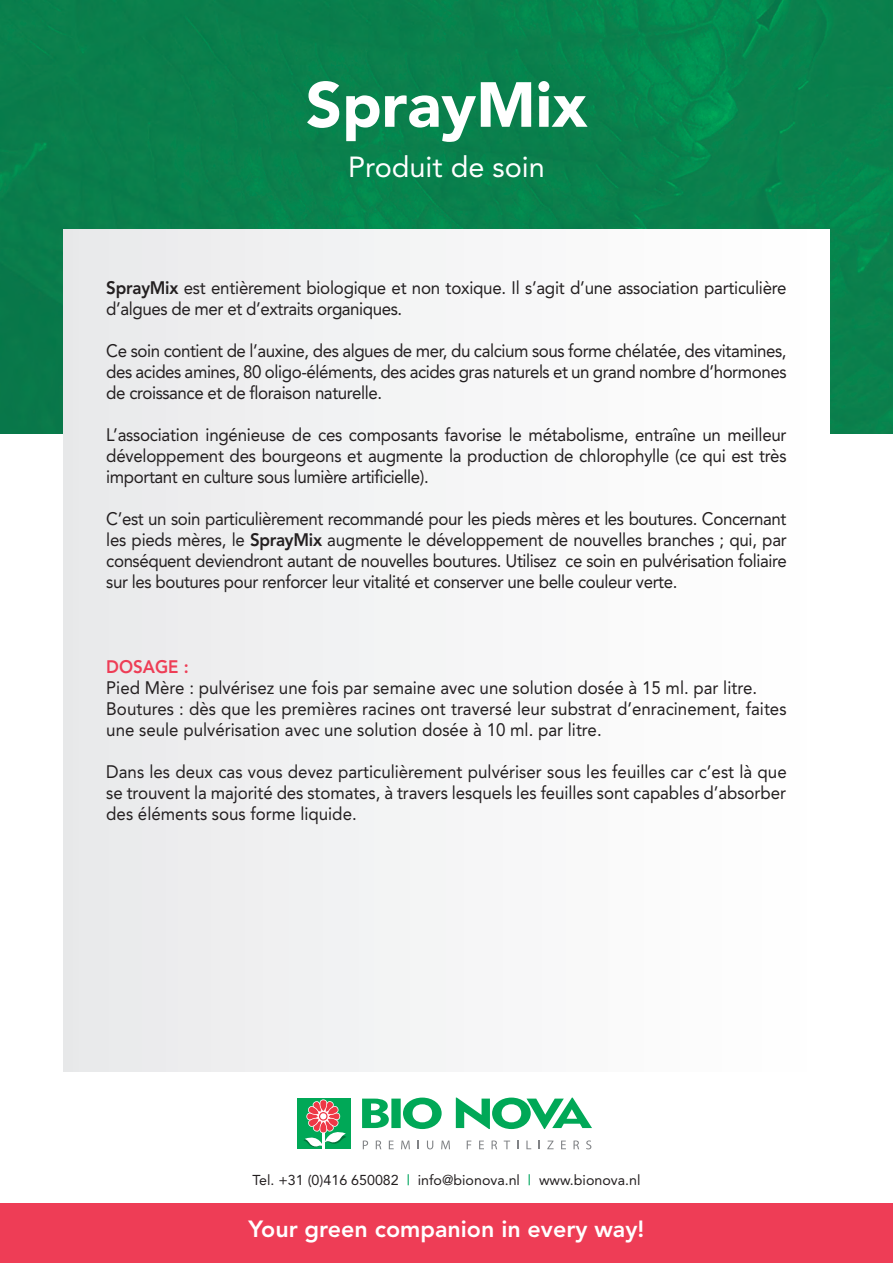
<style>
.page{position:relative;width:893px;height:1263px;background:#fff}
.page>*{position:absolute;margin:0;border:0;box-sizing:border-box;transform-origin:0 0}
.t1{font:900 63px "Avenir";color:#fff}
.t2{font:28.8px "Avenir";color:#fff}
.t3{font:800 23.25px "Avenir";color:#fff}
.t4{font:18px/21px "Avenir";letter-spacing:-.015em;color:#231f20;text-align:justify;scale:.94 1}
.t5{font:800 18px "Avenir";color:#ee3d56;scale:.94 1}
.t6{font:14.25px "Avenir";color:#231f20}
.s1{font-weight:800}
.s2{font-weight:500;color:#00a65f}
</style>
<div class="page">
<img style="left:0;top:0;width:893px;height:434px">
<img style="left:64px;top:230px;width:765px;height:841px">
<div style="left:0;top:1203px;width:893px;height:60px;background:#ee3d56"></div>
<div style="left:298px;top:1099px;width:53px;height:50px;background:#00a857"></div>
<svg style="left:362px;top:1097px;width:230px;height:32px"></svg>
<svg style="left:363px;top:1140px;width:5px;height:9px"></svg>
<svg style="left:376px;top:1140px;width:5px;height:9px"></svg>
<svg style="left:389px;top:1140px;width:5px;height:9px"></svg>
<svg style="left:401px;top:1140px;width:9px;height:9px"></svg>
<svg style="left:427px;top:1140px;width:6px;height:9px"></svg>
<svg style="left:441px;top:1140px;width:9px;height:9px"></svg>
<svg style="left:467px;top:1140px;width:4px;height:9px"></svg>
<svg style="left:479px;top:1140px;width:5px;height:9px"></svg>
<svg style="left:492px;top:1140px;width:5px;height:9px"></svg>
<svg style="left:504px;top:1140px;width:6px;height:9px"></svg>
<svg style="left:526px;top:1140px;width:5px;height:9px"></svg>
<svg style="left:547px;top:1140px;width:7px;height:9px"></svg>
<svg style="left:561px;top:1140px;width:5px;height:9px"></svg>
<svg style="left:573px;top:1140px;width:6px;height:9px"></svg>
<svg style="left:586px;top:1140px;width:5px;height:9px"></svg>
<hr style="left:323px;top:1124px;width:2px;height:25px;background:#fff">
<svg style="left:304px;top:1099px;width:42px;height:48px"></svg>
<h1 class="t1" style="left:306px;top:51px;width:283px">SprayMix</h1>
<h2 class="t2" style="left:348px;top:144px;width:198px">Produit de soin</h2>
<p class="t4" style="left:106px;top:277px;width:725px"><span class="s1">SprayMix</span> est entièrement biologique et non toxique. Il s’agit d’une association particulière d’algues de mer et d’extraits organiques.</p>
<p class="t4" style="left:106px;top:340px;width:725px">Ce soin contient de l’auxine, des algues de mer, du calcium sous forme chélatée, des vitamines, des acides amines, 80 oligo-éléments, des acides gras naturels et un grand nombre d’hormones de croissance et de floraison naturelle.</p>
<p class="t4" style="left:106px;top:424px;width:725px">L’association ingénieuse de ces composants favorise le métabolisme, entraîne un meilleur développement des bourgeons et augmente la production de chlorophylle (ce qui est très important en culture sous lumière artificielle).</p>
<p class="t4" style="left:106px;top:508px;width:725px">C’est un soin particulièrement recommandé pour les pieds mères et les boutures. Concernant les pieds mères, le <span class="s1">SprayMix</span> augmente le développement de nouvelles branches ; qui, par conséquent deviendront autant de nouvelles boutures. Utilisez ce soin en pulvérisation foliaire sur les boutures pour renforcer leur vitalité et conserver une belle couleur verte.</p>
<p class="t5" style="left:106px;top:652px;width:89px">DOSAGE :</p>
<p class="t4" style="left:106px;top:676px;width:725px;text-align:left">Pied Mère : pulvérisez une fois par semaine avec une solution dosée à 15 ml. par litre.<br>Boutures : dès que les premières racines ont traversé leur substrat d’enracinement, faites une seule pulvérisation avec une solution dosée à 10 ml. par litre.</p>
<p class="t4" style="left:106px;top:760px;width:725px">Dans les deux cas vous devez particulièrement pulvériser sous les feuilles car c’est là que se trouvent la majorité des stomates, à travers lesquels les feuilles sont capables d’absorber des éléments sous forme liquide.</p>
<p class="t6" style="left:252px;top:1168px;width:389px">Tel. +31 (0)416 650082 <span class="s2">|</span> info@bionova.nl <span class="s2">|</span> www.bionova.nl</p>
<p class="t3" style="left:249px;top:1211px;width:397px">Your green companion in every way!</p>
</div>
